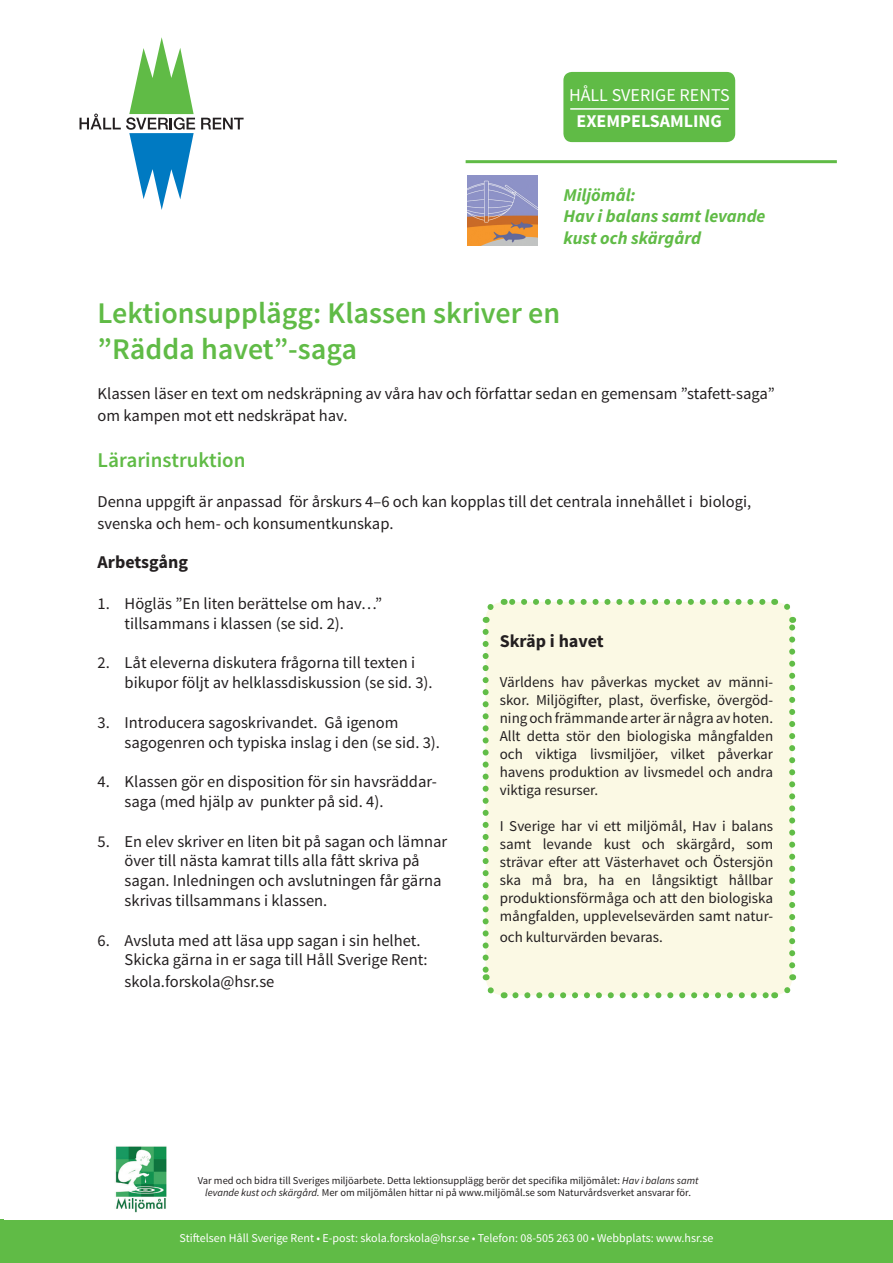
<style>
.page{position:relative;width:893px;height:1263px;background:#fff}
.page>*{position:absolute;margin:0;border:0;box-sizing:border-box;transform-origin:0 0}
.t1{font:600 30px/36px "Source Sans Pro";color:#60bb46}
.t2{font:600 21px "Source Sans Pro";color:#60bb46}
.t3{font:italic 700 18px/21.6px "Source Sans Pro";color:#60bb46}
.t4{font:700 18px "Source Sans Pro";color:#231f20}
.t5{font:18px "Source Sans Pro";color:#fff}
.t6{font:700 18px "Source Sans Pro";color:#fff}
.t7{font:16.5px/19.8px "Source Sans Pro";color:#231f20}
.t8{font:15px/18px "Source Sans Pro";color:#231f20;text-align:justify}
.t9{font:12px "Source Sans Pro";color:#fff}
.t10{font:10.5px/12.6px "Source Sans Pro";color:#231f20;text-align:center}
.s1{font-style:italic}
</style>
<div class="page">
<svg style="left:201px;top:118px;width:43px;height:11px"></svg>
<svg style="left:80px;top:37px;width:115px;height:173px"></svg>
<hr style="left:466px;top:160px;width:371px;height:3px;background:#60bb46">
<div style="left:563px;top:72px;width:172px;height:70px;background:#60bb46;border-radius:9px"></div>
<div style="left:0;top:1220px;width:893px;height:43px;background:#60bb46"></div>
<hr style="left:570px;top:108px;width:159px;height:2px;background:#fff">
<div style="left:486px;top:602px;width:306px;height:393px;background:#fbf9e4;border-radius:18px"></div>
<svg style="left:515px;top:992px;width:253px;height:6px"></svg>
<svg style="left:482px;top:632px;width:23px;height:367px"></svg>
<svg style="left:774px;top:974px;width:23px;height:25px"></svg>
<svg style="left:773px;top:598px;width:23px;height:367px"></svg>
<svg style="left:482px;top:598px;width:280px;height:25px"></svg>
<img style="left:115px;top:1146px;width:52px;height:66px">
<img style="left:468px;top:176px;width:69px;height:69px">
<p class="t5" style="left:569px;top:84px;width:162px">HÅLL SVERIGE RENTS</p>
<p class="t6" style="left:577px;top:109px;width:147px">EXEMPELSAMLING</p>
<p class="t3" style="left:563px;top:184px;width:204px">Miljömål:<br>Hav i balans samt levande kust och skärgård</p>
<p class="t1" style="left:98px;top:296px;width:464px">Lektionsupplägg: Klassen skriver en ”Rädda havet”-saga</p>
<p class="t7" style="left:98px;top:383px;width:679px;line-height:21.6px">Klassen läser en text om nedskräpning av våra hav och författar sedan en gemensam ”stafett-saga” om kampen mot ett nedskräpat hav.</p>
<p class="t2" style="left:98px;top:447px;width:150px">Lärarinstruktion</p>
<p class="t7" style="left:98px;top:491px;width:655px;line-height:21.6px">Denna uppgift är anpassad för årskurs 4–6 och kan kopplas till det centrala innehållet i biologi, svenska och hem- och konsumentkunskap.</p>
<p class="t4" style="left:98px;top:550px;width:92px">Arbetsgång</p>
<p class="t7" style="left:125px;top:594px;width:259px;text-indent:-27px">1. Högläs ”En liten berättelse om hav…” tillsammans i klassen (se sid. 2).</p>
<p class="t7" style="left:125px;top:653px;width:310px;text-indent:-27px">2. Låt eleverna diskutera frågorna till texten i bikupor följt av helklassdiskussion (se sid. 3).</p>
<p class="t7" style="left:125px;top:713px;width:317px;text-indent:-27px">3. Introducera sagoskrivandet. Gå igenom sagogenren och typiska inslag i den (se sid. 3).</p>
<p class="t7" style="left:125px;top:772px;width:314px;text-indent:-27px">4. Klassen gör en disposition för sin havsräddar&shy;saga (med hjälp av punkter på sid. 4).</p>
<p class="t7" style="left:125px;top:831px;width:324px;text-indent:-27px">5. En elev skriver en liten bit på sagan och lämnar över till nästa kamrat tills alla fått skriva på sagan. Inledningen och avslutningen får gärna skrivas tillsammans i klassen.</p>
<p class="t7" style="left:125px;top:930px;width:305px;text-indent:-27px">6. Avsluta med att läsa upp sagan i sin helhet.<br>Skicka gärna in er saga till Håll Sverige Rent:</p>
<p class="t7" style="left:125px;top:972px;width:151px">skola.forskola@hsr.se</p>
<p class="t4" style="left:500px;top:630px;width:105px">Skräp i havet</p>
<p class="t8" style="left:500px;top:673px;width:275px">Världens hav påverkas mycket av männi&shy;skor. Miljögifter, plast, överfiske, övergöd&shy;ning och främmande arter är några av hoten.<br>Allt detta stör den biologiska mångfalden och viktiga livsmiljöer, vilket påverkar havens produktion av livsmedel och andra viktiga resurser.</p>
<p class="t8" style="left:500px;top:817px;width:275px">I Sverige har vi ett miljömål, Hav i balans samt levande kust och skärgård, som strävar efter att Västerhavet och Östersjön ska må bra, ha en långsiktigt hållbar produktionsförmåga och att den biologiska mångfalden, upplevelsevärden samt natur-</p>
<p class="t8" style="left:500px;top:929px;width:165px">och kulturvärden bevaras.</p>
<p class="t10" style="left:198px;top:1174px;width:502px">Var med och bidra till Sveriges miljöarbete. Detta lektionsupplägg berör det specifika miljömålet: <span class="s1">Hav i balans samt levande kust och skärgård.</span> Mer om miljömålen hittar ni på www.miljömål.se som Naturvårdsverket ansvarar för.</p>
<p class="t9" style="left:179px;top:1230px;width:536px">Stiftelsen Håll Sverige Rent • E-post: skola.forskola@hsr.se • Telefon: 08-505 263 00 • Webbplats: www.hsr.se</p>
</div>
